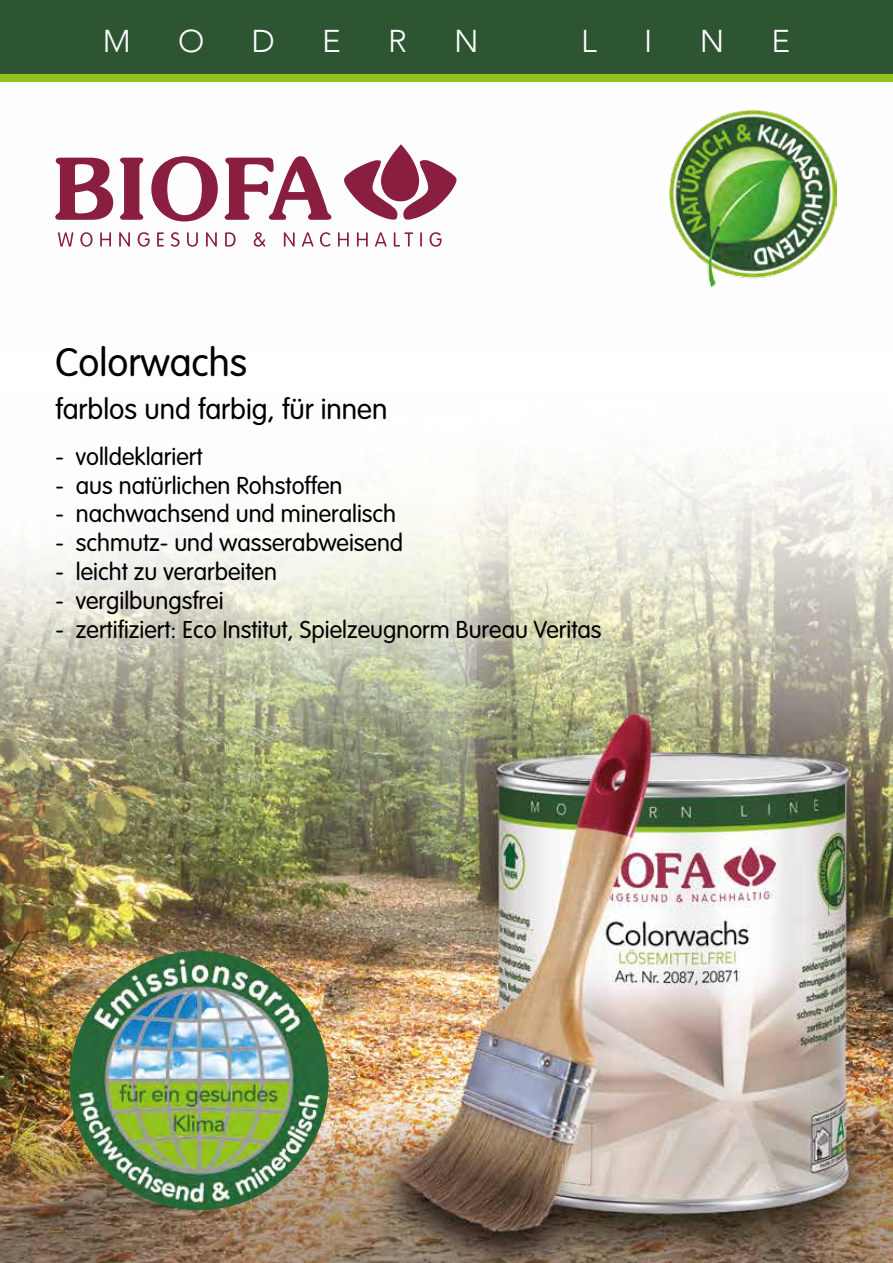
<style>
.page{position:relative;width:893px;height:1263px;background:#fff}
.page>*{position:absolute;margin:0;border:0;box-sizing:border-box;transform-origin:0 0}
.t1{font:300 39px "VAG Rounded Std";color:#000}
.t2{font:300 31.5px "Avenir";color:#fff}
.t3{font:300 28.5px "VAG Rounded Std";color:#000}
.t4{font:300 24px "VAG Rounded Std";color:#000}
</style>
<div class="page">
<img style="left:0;top:81px;width:893px;height:1182px">
<svg style="left:0;top:357px;width:893px;height:264px"></svg>
<img style="left:669px;top:111px;width:168px;height:176px">
<svg style="left:58px;top:232px;width:15px;height:15px"></svg>
<svg style="left:80px;top:232px;width:13px;height:15px"></svg>
<svg style="left:100px;top:232px;width:11px;height:15px"></svg>
<svg style="left:119px;top:232px;width:11px;height:15px"></svg>
<svg style="left:138px;top:232px;width:12px;height:15px"></svg>
<svg style="left:157px;top:232px;width:7px;height:15px"></svg>
<svg style="left:171px;top:232px;width:9px;height:15px"></svg>
<svg style="left:187px;top:232px;width:11px;height:15px"></svg>
<svg style="left:206px;top:232px;width:11px;height:15px"></svg>
<svg style="left:225px;top:232px;width:11px;height:15px"></svg>
<svg style="left:254px;top:232px;width:11px;height:15px"></svg>
<svg style="left:284px;top:232px;width:11px;height:15px"></svg>
<svg style="left:302px;top:232px;width:11px;height:15px"></svg>
<svg style="left:320px;top:232px;width:10px;height:15px"></svg>
<svg style="left:338px;top:232px;width:11px;height:15px"></svg>
<svg style="left:357px;top:232px;width:11px;height:15px"></svg>
<svg style="left:375px;top:232px;width:12px;height:15px"></svg>
<svg style="left:394px;top:232px;width:19px;height:15px"></svg>
<svg style="left:420px;top:232px;width:2px;height:15px"></svg>
<svg style="left:430px;top:232px;width:12px;height:15px"></svg>
<svg style="left:344px;top:144px;width:112px;height:76px"></svg>
<svg style="left:55px;top:158px;width:58px;height:62px"></svg>
<svg style="left:120px;top:158px;width:23px;height:62px"></svg>
<svg style="left:151px;top:156px;width:67px;height:65px"></svg>
<svg style="left:225px;top:156px;width:106px;height:64px"></svg>
<img style="left:69px;top:951px;width:260px;height:259px;border-radius:130px">
<div style="left:0;top:0;width:893px;height:81px;background:#95c11f"></div>
<div style="left:0;top:0;width:893px;height:74px;background:#2d5532"></div>
<h2 class="t2" style="left:103px;top:22px;width:30px">M</h2>
<h2 class="t2" style="left:178px;top:22px;width:28px">O</h2>
<h2 class="t2" style="left:252px;top:22px;width:25px">D</h2>
<h2 class="t2" style="left:322px;top:22px;width:20px">E</h2>
<h2 class="t2" style="left:388px;top:22px;width:20px">R</h2>
<h2 class="t2" style="left:454px;top:22px;width:26px">N</h2>
<h2 class="t2" style="left:581px;top:22px;width:17px">L</h2>
<h2 class="t2" style="left:644px;top:22px;width:10px">I</h2>
<h2 class="t2" style="left:700px;top:22px;width:26px">N</h2>
<h2 class="t2" style="left:771px;top:22px;width:20px">E</h2>
<h1 class="t1" style="left:55px;top:340px;width:193px">Colorwachs</h1>
<p class="t3" style="left:55px;top:393px;width:334px">farblos und farbig, für innen</p>
<p class="t4" style="left:55px;top:443px;width:149px">- volldeklariert</p>
<p class="t4" style="left:55px;top:471px;width:288px">- aus natürlichen Rohstoffen</p>
<p class="t4" style="left:55px;top:500px;width:342px">- nachwachsend und mineralisch</p>
<p class="t4" style="left:55px;top:529px;width:349px">- schmutz- und wasserabweisend</p>
<p class="t4" style="left:55px;top:558px;width:223px">- leicht zu verarbeiten</p>
<p class="t4" style="left:55px;top:587px;width:170px">- vergilbungsfrei</p>
<p class="t4" style="left:55px;top:615px;width:548px">- zertifiziert: Eco Institut, Spielzeugnorm Bureau Veritas</p>
</div>
